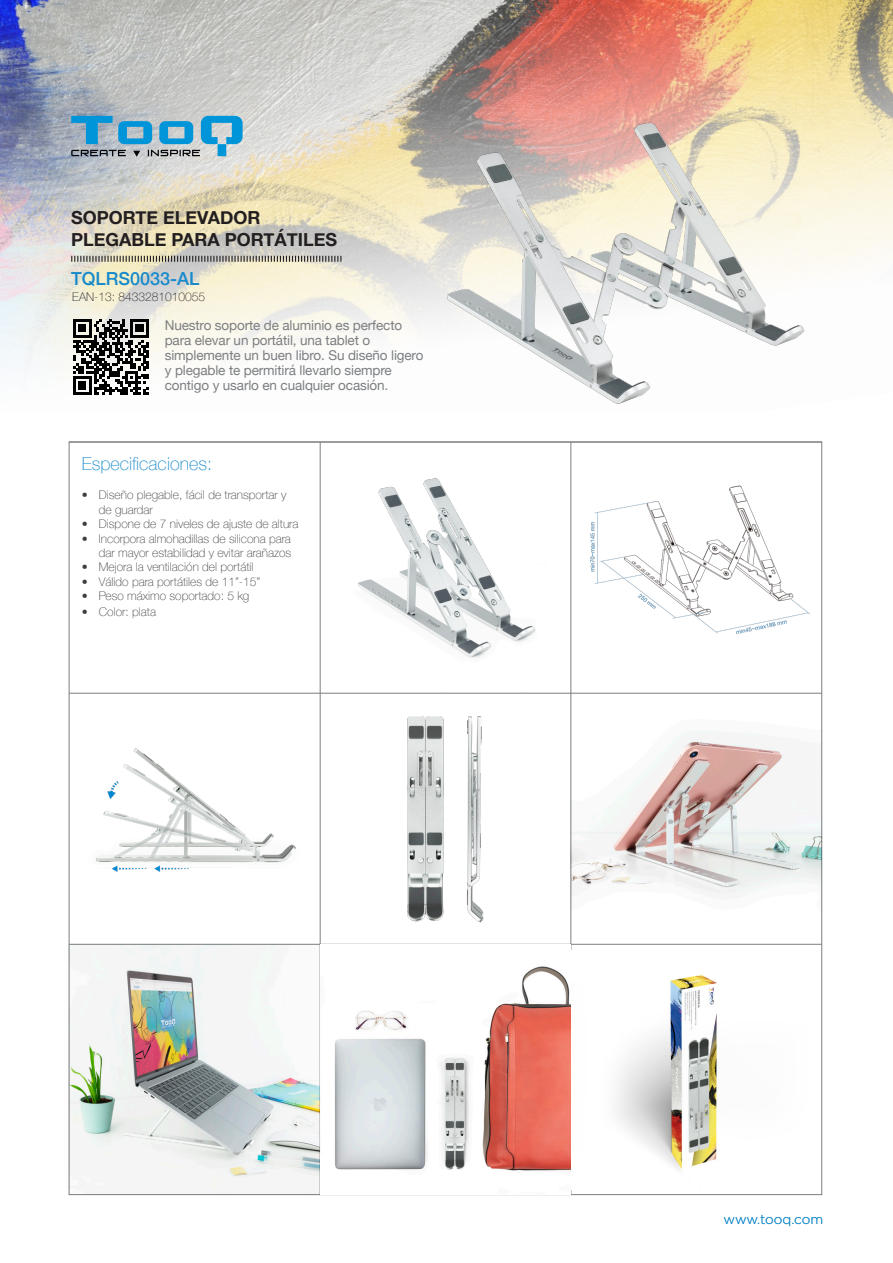
<style>
.page{position:relative;width:893px;height:1263px;background:#fff}
.page>*{position:absolute;margin:0;border:0;box-sizing:border-box;transform-origin:0 0}
.t1{font:700 18px "Helvetica Neue";color:#231f20}
.t2{font:100 18px "Helvetica Neue";color:#168acb}
.t3{font:500 18px "Helvetica Neue";color:#168acb}
.t4{font:13.5px/15px "Helvetica Neue";letter-spacing:-.01em;color:#7c7e81}
.t5{font:300 13.5px "Gotham";letter-spacing:-.01em;color:#168acb}
.t6{font:100 12px/14.4px "Helvetica Neue";color:#3e3e3f}
.t7{font:100 12px "Helvetica Neue";color:#231f20}
</style>
<div class="page">
<img style="left:0;top:0;width:893px;height:371px">
<svg style="left:71px;top:116px;width:172px;height:41px;background:#74acc6"></svg>
<svg style="left:71px;top:256px;width:270px;height:6px;background:#9b978c"></svg>
<hr style="left:571px;top:442px;width:1px;height:753px;background:#7c7e81">
<hr style="left:320px;top:442px;width:1px;height:753px;background:#7c7e81">
<hr style="left:69px;top:442px;width:753px;height:1px;background:#7c7e81">
<hr style="left:69px;top:693px;width:753px;height:1px;background:#7c7e81">
<hr style="left:69px;top:944px;width:753px;height:1px;background:#7c7e81">
<img style="left:321px;top:478px;width:249px;height:215px">
<img style="left:69px;top:944px;width:501px;height:251px">
<img style="left:571px;top:693px;width:251px;height:251px">
<img style="left:434px;top:114px;width:405px;height:290px">
<img style="left:406px;top:716px;width:78px;height:207px">
<img style="left:590px;top:485px;width:220px;height:150px">
<img style="left:616px;top:975px;width:101px;height:195px">
<img style="left:70px;top:693px;width:250px;height:251px">
<svg style="left:73px;top:319px;width:76px;height:76px"></svg>
<p class="t1" style="left:71px;top:203px;width:191px">SOPORTE ELEVADOR</p>
<p class="t1" style="left:71px;top:225px;width:268px">PLEGABLE PARA PORTÁTILES</p>
<p class="t3" style="left:71px;top:264px;width:130px">TQLRS0033-AL</p>
<p class="t7" style="left:72px;top:288px;width:134px">EAN-13: 8433281010055</p>
<p class="t4" style="left:165px;top:318px;width:260px">Nuestro soporte de aluminio es perfecto para elevar un portátil, una tablet o simplemente un buen libro. Su diseño ligero y plegable te permitirá llevarlo siempre contigo y usarlo en cualquier ocasión.</p>
<p class="t2" style="left:82px;top:450px;width:132px">Especificaciones:</p>
<p class="t6" style="left:99px;top:487px;width:189px;text-indent:-17px">• Diseño plegable, fácil de transportar y de guardar</p>
<p class="t6" style="left:82px;top:516px;width:218px">• Dispone de 7 niveles de ajuste de altura</p>
<p class="t6" style="left:82px;top:531px;width:211px;text-align:right">• Incorpora almohadillas de silicona para dar mayor estabilidad y evitar arañazos</p>
<p class="t6" style="left:82px;top:559px;width:173px">• Mejora la ventilación del portátil</p>
<p class="t6" style="left:82px;top:574px;width:180px">• Válido para portátiles de 11”-15”</p>
<p class="t6" style="left:82px;top:588px;width:169px">• Peso máximo soportado: 5 kg</p>
<p class="t6" style="left:82px;top:604px;width:76px">• Color: plata</p>
<p class="t5" style="left:724px;top:1211px;width:101px">www.tooq.com</p>
</div>
